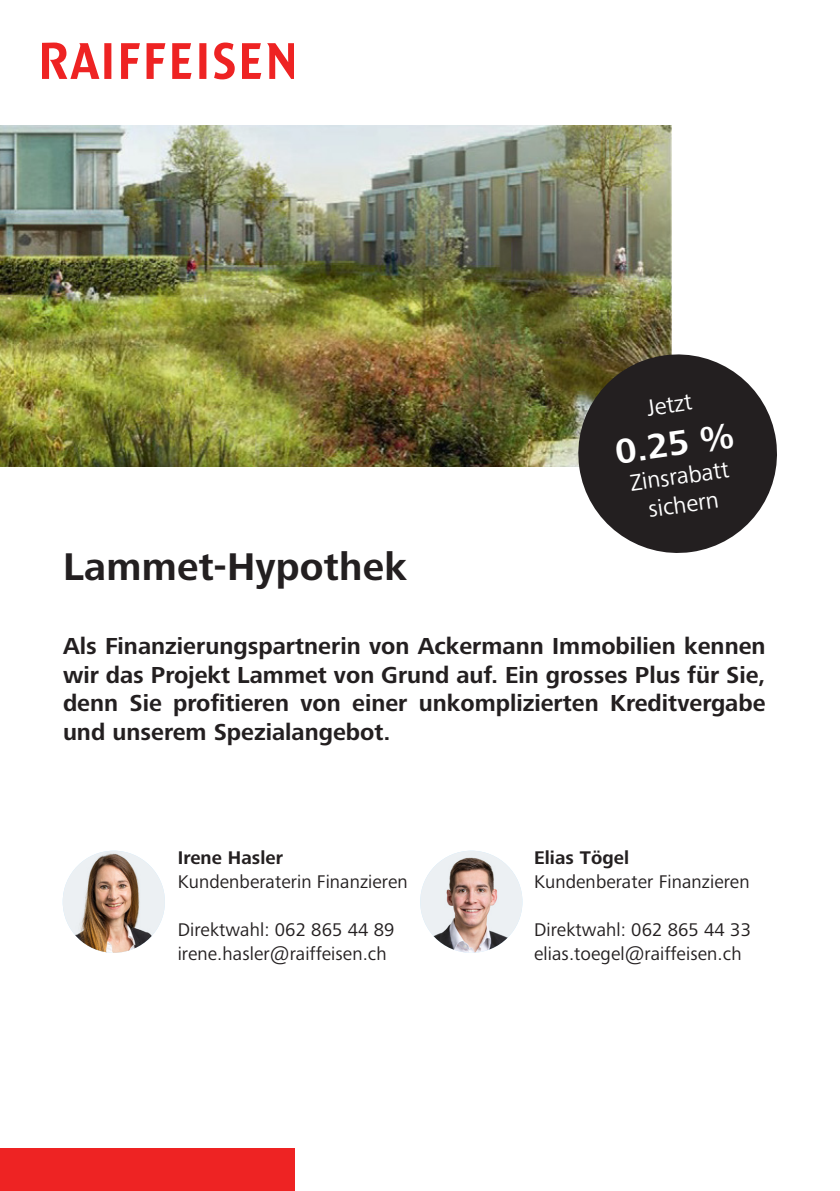
<style>
.page{position:relative;width:840px;height:1191px;background:#fff}
.page>*{position:absolute;margin:0;border:0;box-sizing:border-box;transform-origin:0 0}
.Inhalt_____Titel_24p{font:700 40px "Frutiger Next LTW1 G";letter-spacing:.005em;color:#231f20}
.t1{font:700 36px "Frutiger Next LTW1 G";color:#fff}
.t2{font:700 24px/28.8px "Frutiger Next LTW1 G";color:#231f20;text-align:justify}
.t3{font:24px "Frutiger Next LTW1 G";color:#fff}
.Inhalt_____Grundtext{font:19px "Frutiger Next LTW1 G";letter-spacing:.005em;color:#231f20}
.Inhalt_____Grundtext-2{font:700 19px "Frutiger Next LTW1 G";letter-spacing:.005em;color:#231f20}
</style>
<div class="page">
<svg style="left:42px;top:43px;width:252px;height:36px"></svg>
<div style="left:0;top:1148px;width:294px;height:43px;background:#ee2323"></div>
<img style="left:0;top:126px;width:671px;height:340px">
<svg style="left:571px;top:348px;width:206px;height:205px;fill:#231f20"></svg>
<img style="left:63px;top:850px;width:102px;height:102px;border-radius:51px">
<img style="left:420px;top:850px;width:102px;height:102px;border-radius:51px">
<p class="Inhalt_____Titel_24p" style="left:63px;top:543px;width:345px">Lammet-Hypothek</p>
<p class="t3" style="left:644px;top:394px;width:47px;rotate:-8deg">Jetzt</p>
<p class="t1" style="left:612px;top:431px;width:121px;rotate:-8deg">0.25 %</p>
<p class="t3" style="left:628px;top:469px;width:101px;rotate:-8deg">Zinsrabatt</p>
<p class="t3" style="left:646px;top:496px;width:72px;rotate:-8deg">sichern</p>
<p class="t2" style="left:63px;top:632px;width:703px">Als Finanzierungspartnerin von Ackermann Immobilien kennen wir das Projekt Lammet von Grund auf. Ein grosses Plus für Sie, denn Sie profitieren von einer unkomplizierten Kreditvergabe und unserem Spezialangebot.</p>
<p class="Inhalt_____Grundtext-2" style="left:178px;top:847px;width:107px">Irene Hasler</p>
<p class="Inhalt_____Grundtext" style="left:178px;top:871px;width:231px">Kundenberaterin Finanzieren</p>
<p class="Inhalt_____Grundtext" style="left:178px;top:919px;width:218px">Direktwahl: 062 865 44 89</p>
<p class="Inhalt_____Grundtext" style="left:178px;top:943px;width:210px">irene.hasler@raiffeisen.ch</p>
<p class="Inhalt_____Grundtext-2" style="left:534px;top:847px;width:96px">Elias Tögel</p>
<p class="Inhalt_____Grundtext" style="left:534px;top:871px;width:217px">Kundenberater Finanzieren</p>
<p class="Inhalt_____Grundtext" style="left:534px;top:919px;width:218px">Direktwahl: 062 865 44 33</p>
<p class="Inhalt_____Grundtext" style="left:534px;top:943px;width:209px">elias.toegel@raiffeisen.ch</p>
</div>
